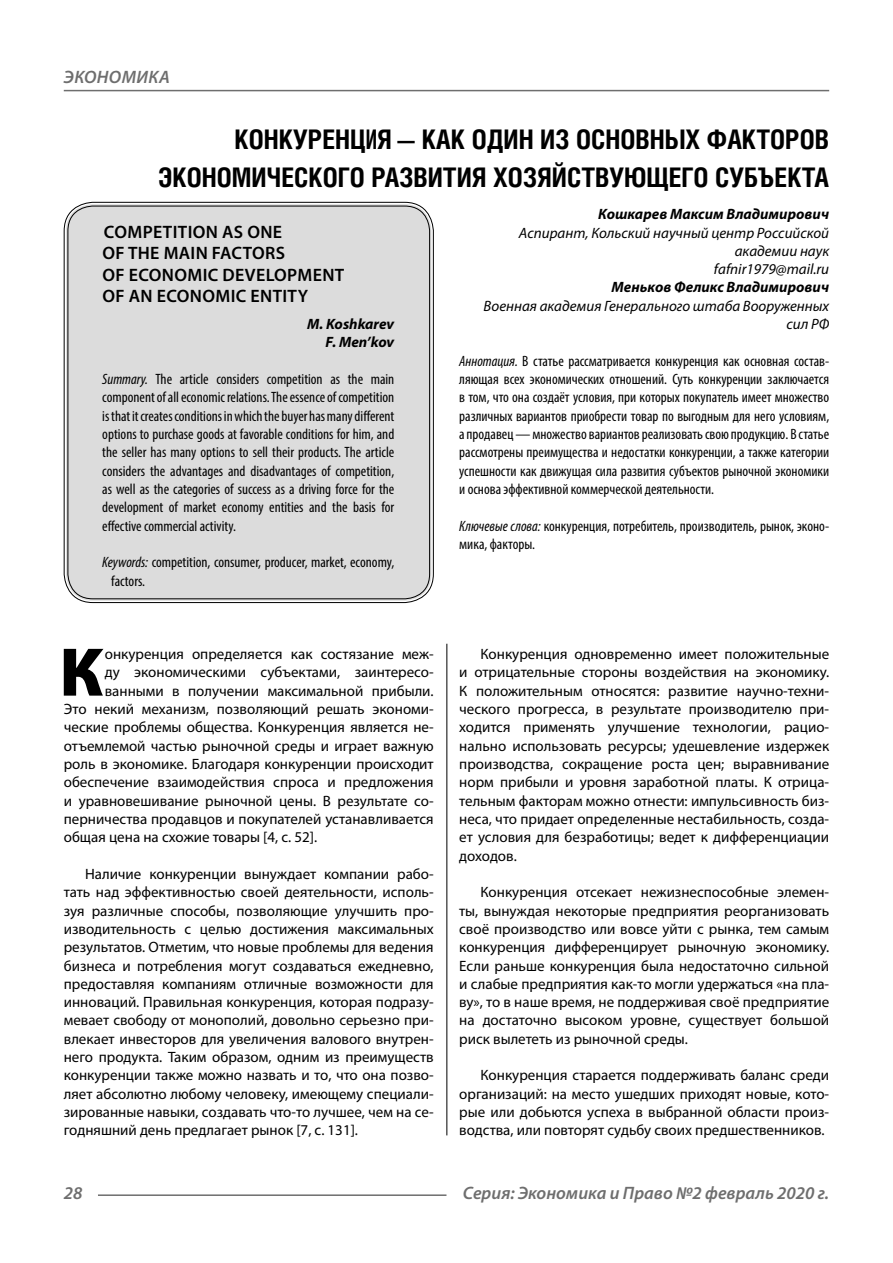
<style>
.page{position:relative;width:893px;height:1263px;background:#fff}
.page>*{position:absolute;margin:0;border:0;box-sizing:border-box;transform-origin:0 0}
.Bukvica{font:900 69.3px "Myriad Pro";color:#000}
.Header{font:700 27px/37.5px "Helios Cond C";color:#000;text-align:right}
.Header-eng{font:600 18px/21.6px "Myriad Pro";letter-spacing:.02em;color:#000}
.t1{font:italic 600 18px "Myriad Pro";color:#6e6e6e}
.Normal{font:15px/18.3px "Myriad Pro";color:#000;text-align:justify}
.Annotation-rus{font:condensed 15px/18.3px "Myriad Pro";color:#000;text-align:justify}
.Annotation-eng{font:condensed 15px/18.3px "Myriad Pro";color:#000;text-align:justify}
.Bukvica-2{font:15px "Myriad Pro";color:#000}
.Author-doc{font:italic 15px/18.3px "Myriad Pro";color:#000;text-align:right}
.Author{font:italic 700 15px "Myriad Pro";color:#000}
.Author-eng{font:italic 700 15px "Myriad Pro";color:#000}
.Author-email{font:italic 15px "Myriad Pro";color:#000}
.s1{font-style:italic}
</style>
<div class="page">
<hr style="left:446px;top:128px;width:1px;height:1007px;background:#000">
<div style="left:43px;top:0;width:786px;height:644px;background:#fff"></div>
<div style="left:66px;top:204px;width:365px;height:397px;background:#dcdcdc;border-radius:27px"></div>
<hr style="left:98px;top:1194px;width:348px;height:2px;background:#6e6e6e">
<hr style="left:64px;top:90px;width:765px;height:1px;background:#6e6e6e">
<p class="t1" style="left:64px;top:66px;width:24px">Экономика</p>
<p class="Header" style="left:158px;top:120px;width:672px">КОНКУРЕНЦИЯ — КАК ОДИН ИЗ ОСНОВНЫХ ФАКТОРОВ<br>ЭКОНОМИЧЕСКОГО РАЗВИТИЯ ХОЗЯЙСТВУЮЩЕГО СУБЪЕКТА</p>
<p class="Author" style="left:598px;top:204px;width:233px">Кошкарев Максим Владимирович</p>
<p class="Author-doc" style="left:519px;top:223px;width:312px">Аспирант, Кольский научный центр Российской академии наук</p>
<p class="Author-email" style="left:714px;top:260px;width:117px">fafnir1979@mail.ru</p>
<p class="Author" style="left:612px;top:278px;width:219px">Меньков Феликс Владимирович</p>
<p class="Author-doc" style="left:484px;top:296px;width:347px">Военная академия Генерального штаба Вооруженных сил РФ</p>
<p class="Annotation-rus" style="left:459px;top:351px;width:371px"><span class="s1">Аннотация.</span> В статье рассматривается конкуренция как основная состав&shy;ляющая всех экономических отношений. Суть конкуренции заключается в том, что она создаёт условия, при которых покупатель имеет множество различных вариантов приобрести товар по выгодным для него условиям, а продавец — множество вариантов реализовать свою продукцию. В статье рассмотрены преимущества и недостатки конкуренции, а также категории успешности как движущая сила развития субъектов рыночной экономики и основа эффективной коммерческой деятельности.</p>
<p class="Annotation-rus" style="left:459px;top:516px;width:371px"><span class="s1">Ключевые слова:</span> конкуренция, потребитель, производитель, рынок, эконо&shy;мика, факторы.</p>
<p class="Header-eng" style="left:102px;top:220px;width:243px">COMPETITION AS ONE<br>OF THE MAIN FACTORS<br>OF ECONOMIC DEVELOPMENT<br>OF AN ECONOMIC ENTITY</p>
<p class="Author-eng" style="left:307px;top:314px;width:89px">M. Koshkarev</p>
<p class="Author-eng" style="left:326px;top:333px;width:70px">F. Men’kov</p>
<p class="Annotation-eng" style="left:102px;top:370px;width:294px"><span class="s1">Summary.</span> The article considers competition as the main component of all economic relations. The essence of competition is that it creates conditions in which the buyer has many different options to purchase goods at favorable conditions for him, and the seller has many options to sell their products. The article considers the advantages and disadvantages of competition, as well as the categories of success as a driving force for the development of market economy entities and the basis for effective commercial activity.</p>
<p class="Annotation-eng" style="left:111px;top:553px;width:284px;text-indent:-9px"><span class="s1">Keywords:</span> competition, consumer, producer, market, economy, factors.</p>
<p class="Bukvica" style="left:59px;top:626px;width:45px">К</p>
<p class="Bukvica-2" style="left:105px;top:645px;width:330px">онкуренция определяется как состязание меж-</p>
<p class="Bukvica-2" style="left:105px;top:663px;width:330px">ду экономическими субъектами, заинтересо-</p>
<p class="Bukvica-2" style="left:105px;top:681px;width:329px">ванными в получении максимальной прибыли.</p>
<p class="Bukvica-2" style="left:64px;top:700px;width:371px">Это некий механизм, позволяющий решать экономи-</p>
<p class="Bukvica-2" style="left:64px;top:718px;width:371px">ческие проблемы общества. Конкуренция является не-</p>
<p class="Bukvica-2" style="left:64px;top:736px;width:371px">отъемлемой частью рыночной среды и играет важную</p>
<p class="Bukvica-2" style="left:64px;top:755px;width:371px">роль в экономике. Благодаря конкуренции происходит</p>
<p class="Bukvica-2" style="left:64px;top:773px;width:371px">обеспечение взаимодействия спроса и предложения</p>
<p class="Bukvica-2" style="left:64px;top:791px;width:371px">и уравновешивание рыночной цены. В результате со-</p>
<p class="Bukvica-2" style="left:64px;top:810px;width:371px">перничества продавцов и покупателей устанавливается</p>
<p class="Bukvica-2" style="left:64px;top:828px;width:254px">общая цена на схожие товары [4, с. 52].</p>
<p class="Normal" style="left:64px;top:864px;width:371px;text-indent:21px">Наличие конкуренции вынуждает компании рабо&shy;тать над эффективностью своей деятельности, исполь&shy;зуя различные способы, позволяющие улучшить про&shy;изводительность с целью достижения максимальных результатов. Отметим, что новые проблемы для ведения бизнеса и потребления могут создаваться ежедневно, предоставляя компаниям отличные возможности для инноваций. Правильная конкуренция, которая подразу&shy;мевает свободу от монополий, довольно серьезно при&shy;влекает инвесторов для увеличения валового внутрен&shy;него продукта. Таким образом, одним из преимуществ конкуренции также можно назвать и то, что она позво&shy;ляет абсолютно любому человеку, имеющему специали&shy;зированные навыки, создавать что-то лучшее, чем на се&shy;годняшний день предлагает рынок [7, с. 131].</p>
<p class="Normal" style="left:459px;top:644px;width:371px;text-indent:21px">Конкуренция одновременно имеет положительные и отрицательные стороны воздействия на экономику.<br>К положительным относятся: развитие научно-техни&shy;ческого прогресса, в результате производителю при&shy;ходится применять улучшение технологии, рацио&shy;нально использовать ресурсы; удешевление издержек производства, сокращение роста цен; выравнивание норм прибыли и уровня заработной платы. К отрица&shy;тельным факторам можно отнести: импульсивность биз&shy;неса, что придает определенные нестабильность, созда&shy;ет условия для безработицы; ведет к дифференциации доходов.</p>
<p class="Normal" style="left:459px;top:883px;width:371px;text-indent:21px">Конкуренция отсекает нежизнеспособные элемен&shy;ты, вынуждая некоторые предприятия реорганизовать своё производство или вовсе уйти с рынка, тем самым конкуренция дифференцирует рыночную экономику.<br>Если раньше конкуренция была недостаточно сильной и слабые предприятия как-то могли удержаться «на пла&shy;ву», то в наше время, не поддерживая своё предприятие на достаточно высоком уровне, существует большой риск вылететь из рыночной среды.</p>
<p class="Normal" style="left:459px;top:1066px;width:371px;text-indent:21px">Конкуренция старается поддерживать баланс среди организаций: на место ушедших приходят новые, кото&shy;рые или добьются успеха в выбранной области произ&shy;водства, или повторят судьбу своих предшественников.</p>
<p class="t1" style="left:64px;top:1182px;width:20px">28</p>
<p class="t1" style="left:463px;top:1182px;width:368px">Серия: Экономика и Право №2 февраль 2020 г.</p>
</div>
